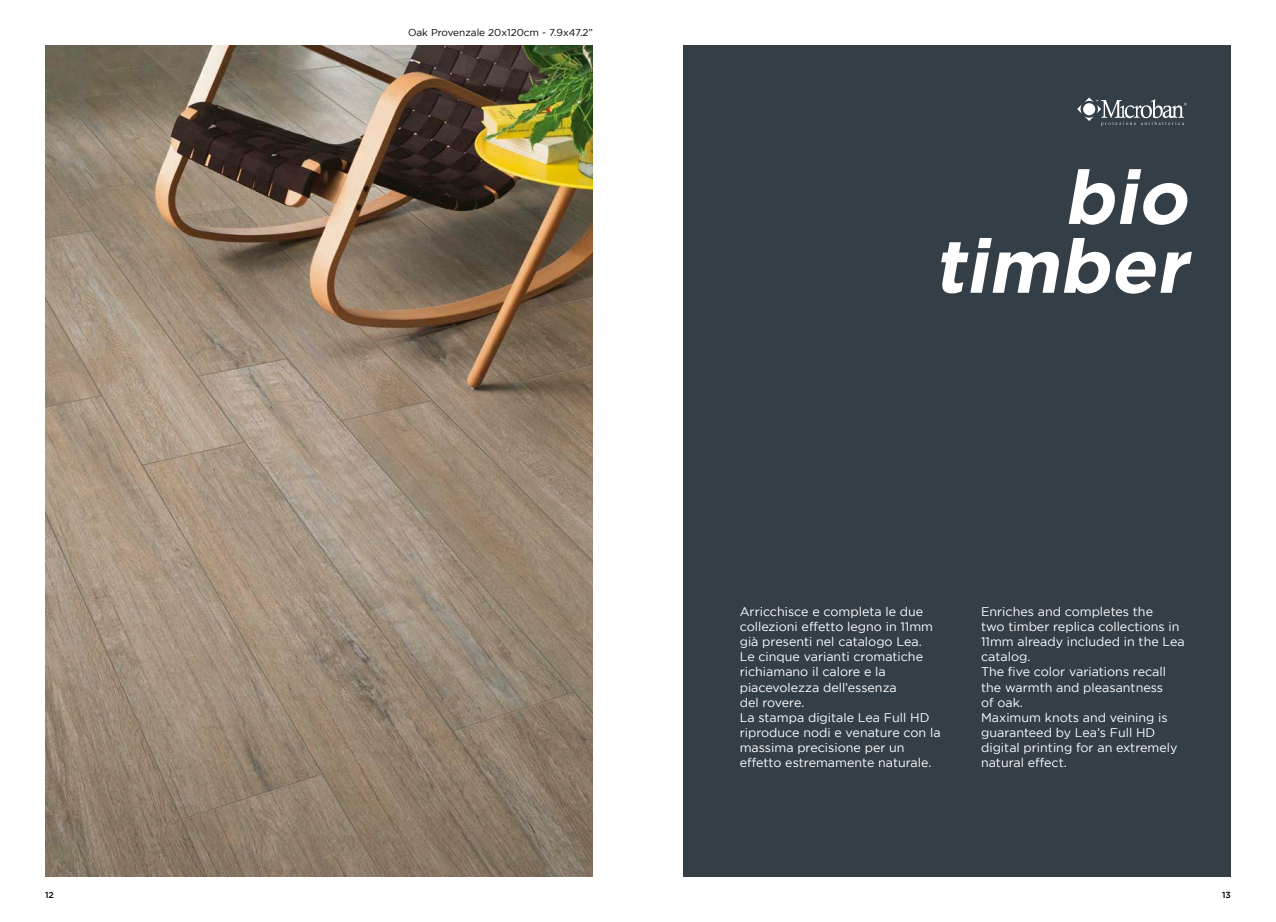
<style>
.page{position:relative;width:1276px;height:922px;background:#fff}
.page>*{position:absolute;margin:0;border:0;box-sizing:border-box;transform-origin:0 0}
.t1{font:italic 700 75px/68.8px "Gotham";color:#fff;text-align:right}
.t2{font:12.5px/15px "Gotham";color:#fff}
.t3{font:10px "Gotham";color:#000}
.t4{font:500 8.75px "Gotham";color:#000}
</style>
<div class="page">
<div style="left:683px;top:45px;width:548px;height:831px;background:#333e47"></div>
<img style="left:45px;top:45px;width:548px;height:831px">
<svg style="left:1077px;top:97px;width:109px;height:29px"></svg>
<div style="left:1083px;top:103px;width:12px;height:12px;background:#fff;border-radius:50%"></div>
<p class="t3" style="left:408px;top:27px;width:186px">Oak Provenzale 20x120cm - 7.9x47.2”</p>
<h1 class="t1" style="left:933px;top:161px;width:269px">bio timber</h1>
<p class="t2" style="left:739px;top:604px;width:202px">Arricchisce e completa le due collezioni effetto legno in 11mm già presenti nel catalogo Lea.<br>Le cinque varianti cromatiche richiamano il calore e la piacevolezza dell’essenza<br>del rovere.<br>La stampa digitale Lea Full HD riproduce nodi e venature con la massima precisione per un effetto estremamente naturale.</p>
<p class="t2" style="left:981px;top:604px;width:205px">Enriches and completes the<br>two timber replica collections in<br>11mm already included in the Lea catalog.<br>The five color variations recall the warmth and pleasantness<br>of oak.<br>Maximum knots and veining is guaranteed by Lea’s Full HD digital printing for an extremely natural effect.</p>
<p class="t4" style="left:45px;top:889px;width:10px">12</p>
<p class="t4" style="left:1222px;top:889px;width:10px">13</p>
</div>
